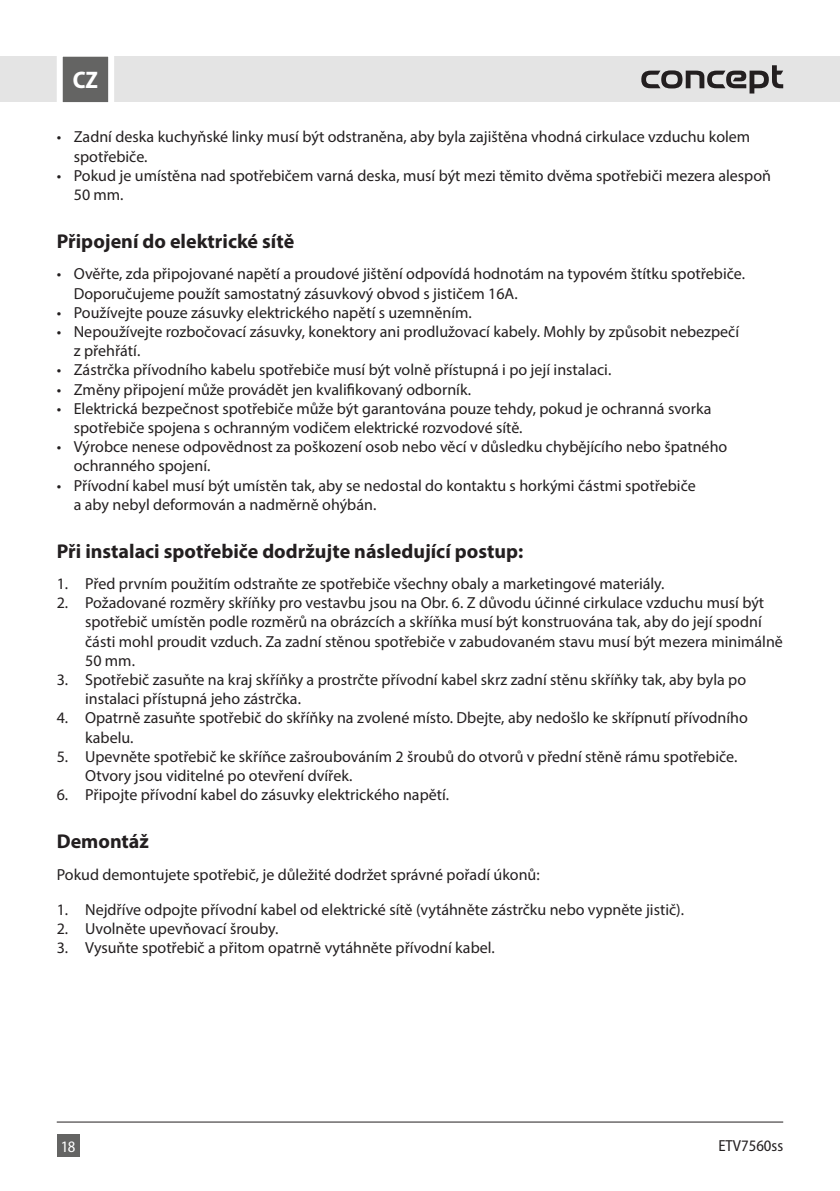
<style>
.page{position:relative;width:840px;height:1191px;background:#fff}
.page>*{position:absolute;margin:0;border:0;box-sizing:border-box;transform-origin:0 0}
.t1{font:700 semi-condensed 24px "Myriad Pro";color:#fff}
.t2{font:700 20px "Myriad Pro";color:#231f20}
.t3{font:16px/19.2px "Myriad Pro";color:#231f20}
.t4{font:semi-condensed 16px "Myriad Pro";color:#231f20}
.t5{font:semi-condensed 16px "Myriad Pro";color:#fff}
</style>
<div class="page">
<div style="left:0;top:57px;width:839px;height:45px;background:#e4e4e4"></div>
<div style="left:57px;top:1134px;width:22px;height:23px;background:#646463"></div>
<svg style="left:54px;top:56px;width:63px;height:47px;background:#909090"></svg>
<hr style="left:57px;top:1121px;width:725px;height:1px;background:#231f20">
<svg style="left:641px;top:65px;width:141px;height:28px"></svg>
<h1 class="t1" style="left:73px;top:67px;width:27px">CZ</h1>
<p class="t3" style="left:74px;top:127px;width:677px;text-indent:-17px">• Zadní deska kuchyňské linky musí být odstraněna, aby byla zajištěna vhodná cirkulace vzduchu kolem spotřebiče.</p>
<p class="t3" style="left:74px;top:166px;width:698px;text-indent:-17px">• Pokud je umístěna nad spotřebičem varná deska, musí být mezi těmito dvěma spotřebiči mezera alespoň<br>50 mm.</p>
<p class="t2" style="left:57px;top:228px;width:239px">Připojení do elektrické sítě</p>
<p class="t3" style="left:74px;top:264px;width:672px;text-indent:-17px">• Ověřte, zda připojované napětí a proudové jištění odpovídá hodnotám na typovém štítku spotřebiče.<br>Doporučujeme použít samostatný zásuvkový obvod s jističem 16A.</p>
<p class="t3" style="left:57px;top:302px;width:416px">• Používejte pouze zásuvky elektrického napětí s uzemněním.</p>
<p class="t3" style="left:74px;top:322px;width:666px;text-indent:-17px">• Nepoužívejte rozbočovací zásuvky, konektory ani prodlužovací kabely. Mohly by způsobit nebezpečí z přehřátí.</p>
<p class="t3" style="left:57px;top:360px;width:555px">• Zástrčka přívodního kabelu spotřebiče musí být volně přístupná i po její instalaci.</p>
<p class="t3" style="left:57px;top:379px;width:415px">• Změny připojení může provádět jen kvalifikovaný odborník.</p>
<p class="t3" style="left:74px;top:398px;width:639px;text-indent:-17px">• Elektrická bezpečnost spotřebiče může být garantována pouze tehdy, pokud je ochranná svorka spotřebiče spojena s ochranným vodičem elektrické rozvodové sítě.</p>
<p class="t3" style="left:74px;top:437px;width:654px;text-indent:-17px">• Výrobce nenese odpovědnost za poškození osob nebo věcí v důsledku chybějícího nebo špatného ochranného spojení.</p>
<p class="t3" style="left:74px;top:475px;width:623px;text-indent:-17px">• Přívodní kabel musí být umístěn tak, aby se nedostal do kontaktu s horkými částmi spotřebiče a aby nebyl deformován a nadměrně ohýbán.</p>
<p class="t2" style="left:57px;top:538px;width:468px">Při instalaci spotřebiče dodržujte následující postup:</p>
<p class="t3" style="left:57px;top:574px;width:609px">1. Před prvním použitím odstraňte ze spotřebiče všechny obaly a marketingové materiály.</p>
<p class="t3" style="left:85px;top:593px;width:699px;text-indent:-28px">2. Požadované rozměry skříňky pro vestavbu jsou na Obr. 6. Z důvodu účinné cirkulace vzduchu musí být spotřebič umístěn podle rozměrů na obrázcích a skříňka musí být konstruována tak, aby do její spodní části mohl proudit vzduch. Za zadní stěnou spotřebiče v zabudovaném stavu musí být mezera minimálně 50 mm.</p>
<p class="t3" style="left:85px;top:670px;width:662px;text-indent:-28px">3. Spotřebič zasuňte na kraj skříňky a prostrčte přívodní kabel skrz zadní stěnu skříňky tak, aby byla po instalaci přístupná jeho zástrčka.</p>
<p class="t3" style="left:85px;top:708px;width:664px;text-indent:-28px">4. Opatrně zasuňte spotřebič do skříňky na zvolené místo. Dbejte, aby nedošlo ke skřípnutí přívodního kabelu.</p>
<p class="t3" style="left:85px;top:746px;width:653px;text-indent:-28px">5. Upevněte spotřebič ke skříňce zašroubováním 2 šroubů do otvorů v přední stěně rámu spotřebiče.<br>Otvory jsou viditelné po otevření dvířek.</p>
<p class="t3" style="left:57px;top:785px;width:394px">6. Připojte přívodní kabel do zásuvky elektrického napětí.</p>
<p class="t2" style="left:57px;top:828px;width:94px">Demontáž</p>
<p class="t3" style="left:57px;top:864px;width:484px">Pokud demontujete spotřebič, je důležité dodržet správné pořadí úkonů:</p>
<p class="t3" style="left:57px;top:899px;width:628px">1. Nejdříve odpojte přívodní kabel od elektrické sítě (vytáhněte zástrčku nebo vypněte jistič).</p>
<p class="t3" style="left:57px;top:918px;width:223px">2. Uvolněte upevňovací šrouby.</p>
<p class="t3" style="left:57px;top:938px;width:439px">3. Vysuňte spotřebič a přitom opatrně vytáhněte přívodní kabel.</p>
<p class="t5" style="left:61px;top:1138px;width:16px">18</p>
<p class="t4" style="left:718px;top:1136px;width:66px">ETV7560ss</p>
</div>
